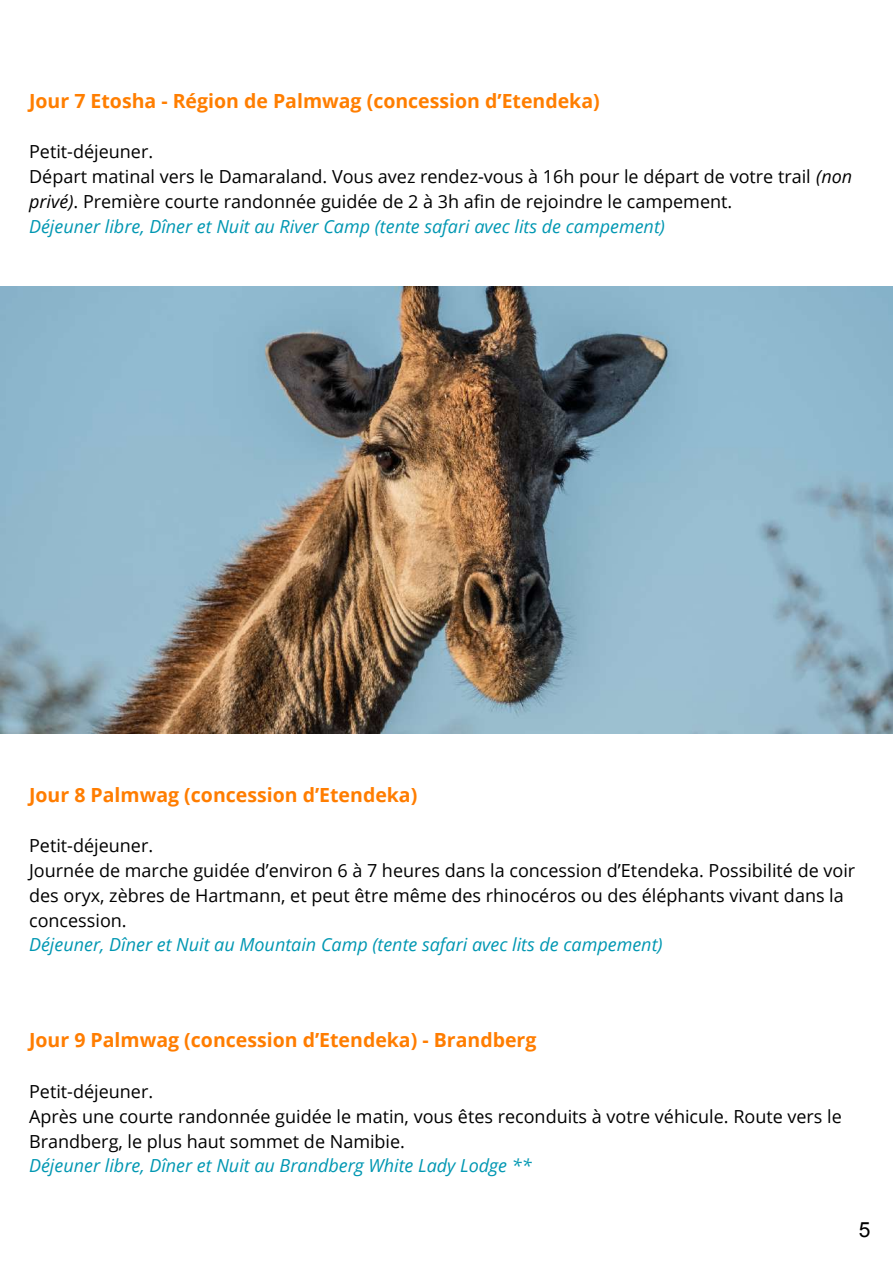
<style>
.page{position:relative;width:893px;height:1264px;background:#fff}
.page>*{position:absolute;margin:0;border:0;box-sizing:border-box;transform-origin:0 0}
.t1{font:700 19.5px "Open Sans";color:#ff7d00}
.t2{font:700 19.5px "Open Sans";color:#ff7e00}
.t3{font:18px/24.8px "Open Sans";color:#000}
.t4{font:italic 18px "Open Sans";color:#0097b2}
.s1{font-style:italic}
.s2{font-style:italic;color:#0097b2}
</style>
<div class="page">
<img style="left:0;top:287px;width:892px;height:446px">
<p class="t2" style="left:29px;top:87px;width:572px">Jour 7 Etosha - Région de Palmwag (concession d’Etendeka)</p>
<p class="t3" style="left:29px;top:139px;width:824px">Petit-déjeuner.<br>Départ matinal vers le Damaraland. Vous avez rendez-vous à 16h pour le départ de votre trail <span class="s1">(non privé)</span>. Première courte randonnée guidée de 2 à 3h afin de rejoindre le campement.<br><span class="s2">Déjeuner libre, Dîner et Nuit au River Camp (tente safari avec lits de campement)</span></p>
<p class="t1" style="left:29px;top:781px;width:389px">Jour 8 Palmwag (concession d’Etendeka)</p>
<p class="t3" style="left:29px;top:833px;width:827px">Petit-déjeuner.<br>Journée de marche guidée d’environ 6 à 7 heures dans la concession d’Etendeka. Possibilité de voir des oryx, zèbres de Hartmann, et peut être même des rhinocéros ou des éléphants vivant dans la concession.</p>
<p class="t4" style="left:29px;top:932px;width:635px">Déjeuner, Dîner et Nuit au Mountain Camp (tente safari avec lits de campement)</p>
<p class="t1" style="left:29px;top:1026px;width:508px">Jour 9 Palmwag (concession d’Etendeka) - Brandberg</p>
<p class="t3" style="left:29px;top:1078px;width:814px">Petit-déjeuner.<br>Après une courte randonnée guidée le matin, vous êtes reconduits à votre véhicule. Route vers le<br>Brandberg, le plus haut sommet de Namibie.</p>
<p class="t4" style="left:29px;top:1153px;width:504px">Déjeuner libre, Dîner et Nuit au Brandberg White Lady Lodge **</p>
</div>
